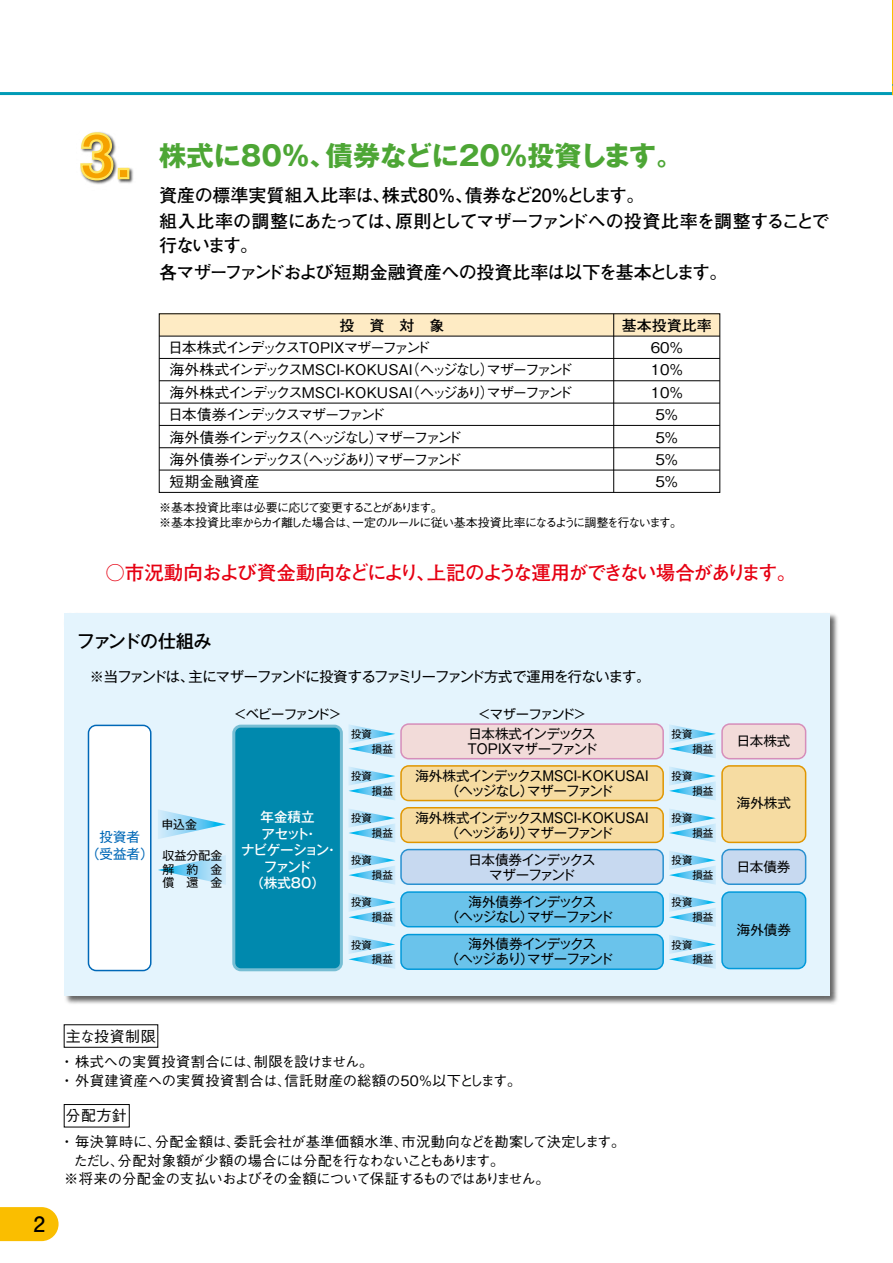
<style>
.page{position:relative;width:893px;height:1263px;background:#fff}
.page>*{position:absolute;margin:0;border:0;box-sizing:border-box;transform-origin:0 0}
.t1{font:700 63px "Helvetica LT Std";color:#f5a200}
.t2{font:700 27.15px "Gothic MB101 Pr 5";color:#4da635}
.t3{font:700 21px "Futo Go B101 Pro";color:#000}
.t4{font:700 19.5px "Futo Go B101 Pr 5";letter-spacing:-.075em;color:#e60012}
.t5{font:700 18px/26.2px "Futo Go B101 Pr 5";letter-spacing:-.04em;color:#000}
.t6{font:700 18px/26.2px "Futo Go B101 Pr 5";letter-spacing:-.065em;color:#000}
.t7{font:500 18px "Gothic MB101 Pr 5";letter-spacing:-.055em;color:#000}
.t8{font:500 15px "Gothic BBB Pr 5";letter-spacing:.03em;color:#000}
.t9{font:500 14.7px/22.4px "Gothic BBB Pr 5";letter-spacing:-.135em;color:#000}
.t10{font:700 14.7px "Futo Go B101 Pr 5";color:#000}
.t11{font:500 14.25px/18.8px "Gothic BBB Pr 5";color:#000}
.t12{font:14.25px "Gothic MB101 Pr 5";letter-spacing:-.065em;color:#000}
.t13{font:500 14.25px "Gothic BBB Pr 5";letter-spacing:.03em;color:#000}
.t14{font:500 14.25px "Gothic BBB Pr 5";letter-spacing:-.05em;color:#000}
.t15{font:500 14.25px "Gothic BBB Pr 5";letter-spacing:-.085em;color:#000}
.t16{font:13.5px/15px "Gothic MB101 Pr 5";letter-spacing:-.035em;color:#000;text-align:center}
.t17{font:13.5px/15px "Gothic MB101 Pr 5";letter-spacing:-.095em;color:#000;text-align:center}
.t18{font:500 13.5px/16.5px "Gothic MB101 Pr 5";letter-spacing:-.035em;color:#fff;text-align:center}
.t19{font:13.5px/15px "Gothic MB101 Pr 5";letter-spacing:-.12em;color:#000}
.t20{font:13.5px/15px "Gothic MB101 Pr 5";letter-spacing:-.065em;color:#000;text-align:center}
.t21{font:13.5px/16.5px "Gothic MB101 Pr 5";color:#0068b7;text-align:center}
.t22{font:12.75px "Shin Go Pr 5";letter-spacing:-.065em;color:#000}
.t23{font:500 12px/15px "Gothic BBB Pr 5";letter-spacing:-.07em;color:#000}
.t24{font:12px/13.5px "Gothic MB101 Pr 5";color:#000;text-align:justify}
.t25{font:10.5px/14.9px "Gothic MB101 Pr 5";color:#000}
</style>
<div class="page">
<div style="left:159px;top:314px;width:561px;height:22px;background:#feebc4"></div>
<div style="left:159px;top:313px;width:561px;height:180px;border:1px solid #000"></div>
<hr style="left:159px;top:336px;width:561px;height:1px;background:#000">
<hr style="left:159px;top:358px;width:561px;height:1px;background:#000">
<hr style="left:159px;top:380px;width:561px;height:1px;background:#000">
<hr style="left:159px;top:403px;width:561px;height:1px;background:#000">
<hr style="left:159px;top:425px;width:561px;height:1px;background:#000">
<hr style="left:159px;top:447px;width:561px;height:1px;background:#000">
<hr style="left:159px;top:470px;width:561px;height:1px;background:#000">
<hr style="left:613px;top:314px;width:1px;height:178px;background:#000">
<img style="left:89px;top:143px;width:45px;height:42px">
<svg style="left:80px;top:132px;width:35px;height:50px"></svg>
<div style="left:118px;top:168px;width:11px;height:11px;border:2px solid #ffe55f"></div>
<img style="left:64px;top:614px;width:774px;height:390px">
<div style="left:64px;top:613px;width:766px;height:382px;background:#e4f4fd"></div>
<svg style="left:158px;top:810px;width:68px;height:29px"></svg>
<svg style="left:158px;top:855px;width:68px;height:30px"></svg>
<svg style="left:349px;top:723px;width:457px;height:36px"></svg>
<svg style="left:349px;top:765px;width:457px;height:78px"></svg>
<svg style="left:349px;top:849px;width:457px;height:36px"></svg>
<svg style="left:349px;top:891px;width:457px;height:79px"></svg>
<svg style="left:88px;top:725px;width:64px;height:246px"></svg>
<svg style="left:232px;top:725px;width:111px;height:246px"></svg>
<div style="left:64px;top:1024px;width:94px;height:24px;border:1px solid #000"></div>
<div style="left:64px;top:1104px;width:66px;height:23px;border:1px solid #000"></div>
<hr style="left:0;top:92px;width:893px;height:3px;background:#009bb6">
<svg style="left:892px;top:0;width:1px;height:96px"></svg>
<svg style="left:0;top:1207px;width:59px;height:34px"></svg>
<h1 class="t1" style="left:80px;top:118px;width:54px">3.</h1>
<h2 class="t2" style="left:159px;top:133px;width:526px">株式に80％、債券などに20％投資します。</h2>
<p class="t5" style="left:159px;top:181px;width:672px">資産の標準実質組入比率は、株式80％、債券など20％とします。<br>組入比率の調整にあたっては、原則としてマザーファンドへの投資比率を調整することで</p>
<p class="t6" style="left:159px;top:231px;width:570px">行ないます。<br>各マザーファンドおよび短期金融資産への投資比率は以下を基本とします。</p>
<p class="t10" style="left:340px;top:313px;width:106px">投　資　対　象</p>
<p class="t10" style="left:622px;top:313px;width:91px">基本投資比率</p>
<p class="t9" style="left:651px;top:335px;width:33px;text-align:center">60%<br>10%<br>10%<br>5%<br>5%<br>5%<br>5%</p>
<p class="t9" style="left:168px;top:335px;width:406px">日本株式インデックスＴＯＰＩＸマザーファンド<br>海外株式インデックスMSCI-KOKUSAI（ヘッジなし）マザーファンド海外株式インデックスMSCI-KOKUSAI（ヘッジあり）マザーファンド日本債券インデックスマザーファンド<br>海外債券インデックス（ヘッジなし）マザーファンド<br>海外債券インデックス（ヘッジあり）マザーファンド<br>短期金融資産</p>
<p class="t23" style="left:159px;top:499px;width:524px">※基本投資比率は必要に応じて変更することがあります。<br>※基本投資比率からカイ離した場合は、一定のルールに従い基本投資比率になるように調整を行ないます。</p>
<h3 class="t4" style="left:105px;top:557px;width:692px">○市況動向および資金動向などにより、上記のような運用ができない場合があります。</h3>
<p class="t7" style="left:77px;top:626px;width:136px">ファンドの仕組み</p>
<p class="t12" style="left:90px;top:665px;width:562px">※当ファンドは、主にマザーファンドに投資するファミリーファンド方式で運用を行ないます。</p>
<p class="t21" style="left:86px;top:828px;width:69px">投資者<br>（受益者）</p>
<p class="t24" style="left:161px;top:816px;width:37px">申込金</p>
<p class="t24" style="left:162px;top:848px;width:61px">収益分配金解　約　金償　還　金</p>
<p class="t22" style="left:234px;top:703px;width:109px">＜ベビーファンド＞</p>
<p class="t22" style="left:478px;top:703px;width:109px">＜マザーファンド＞</p>
<p class="t18" style="left:241px;top:807px;width:99px">年金積立<br>アセット・<br>ナビゲーション・ファンド<br>（株式80）</p>
<p class="t25" style="left:372px;top:726px;width:22px;text-indent:-21px">投資<br>損益</p>
<p class="t25" style="left:372px;top:768px;width:22px;text-indent:-21px">投資<br>損益</p>
<p class="t25" style="left:372px;top:810px;width:22px;text-indent:-21px">投資<br>損益</p>
<p class="t25" style="left:372px;top:852px;width:22px;text-indent:-21px">投資<br>損益</p>
<p class="t25" style="left:372px;top:894px;width:22px;text-indent:-21px">投資<br>損益</p>
<p class="t25" style="left:372px;top:936px;width:22px;text-indent:-21px">投資<br>損益</p>
<p class="t19" style="left:465px;top:725px;width:134px">日本株式インデックス<br>ＴＯＰＩＸマザーファンド</p>
<p class="t16" style="left:415px;top:767px;width:235px">海外株式インデックスMSCI-KOKUSAI（ヘッジなし）マザーファンド</p>
<p class="t16" style="left:415px;top:809px;width:235px">海外株式インデックスMSCI-KOKUSAI（ヘッジあり）マザーファンド</p>
<p class="t20" style="left:469px;top:851px;width:128px">日本債券インデックスマザーファンド</p>
<p class="t17" style="left:446px;top:893px;width:169px">海外債券インデックス<br>（ヘッジなし）マザーファンド</p>
<p class="t17" style="left:446px;top:935px;width:169px">海外債券インデックス<br>（ヘッジあり）マザーファンド</p>
<p class="t25" style="left:692px;top:726px;width:22px;text-indent:-21px">投資<br>損益</p>
<p class="t25" style="left:692px;top:768px;width:22px;text-indent:-21px">投資<br>損益</p>
<p class="t25" style="left:692px;top:810px;width:22px;text-indent:-21px">投資<br>損益</p>
<p class="t25" style="left:692px;top:852px;width:22px;text-indent:-21px">投資<br>損益</p>
<p class="t25" style="left:692px;top:894px;width:22px;text-indent:-21px">投資<br>損益</p>
<p class="t25" style="left:692px;top:936px;width:22px;text-indent:-21px">投資<br>損益</p>
<p class="t16" style="left:737px;top:732px;width:55px">日本株式</p>
<p class="t16" style="left:737px;top:794px;width:55px">海外株式</p>
<p class="t16" style="left:737px;top:858px;width:55px">日本債券</p>
<p class="t16" style="left:737px;top:921px;width:55px">海外債券</p>
<h3 class="t3" style="left:34px;top:1207px;width:13px">2</h3>
<p class="t8" style="left:66px;top:1024px;width:91px">主な投資制限</p>
<p class="t11" style="left:60px;top:1051px;width:463px">・ 株式への実質投資割合には、制限を設けません。<br>・ 外貨建資産への実質投資割合は、信託財産の総額の50％以下とします。</p>
<p class="t8" style="left:66px;top:1103px;width:63px">分配方針</p>
<p class="t13" style="left:60px;top:1130px;width:567px">・ 毎決算時に、分配金額は、委託会社が基準価額水準、市況動向などを勘案して決定します。</p>
<p class="t15" style="left:73px;top:1149px;width:433px">ただし、分配対象額が少額の場合には分配を行なわないこともあります。</p>
<p class="t14" style="left:64px;top:1167px;width:487px">※将来の分配金の支払いおよびその金額について保証するものではありません。</p>
</div>
